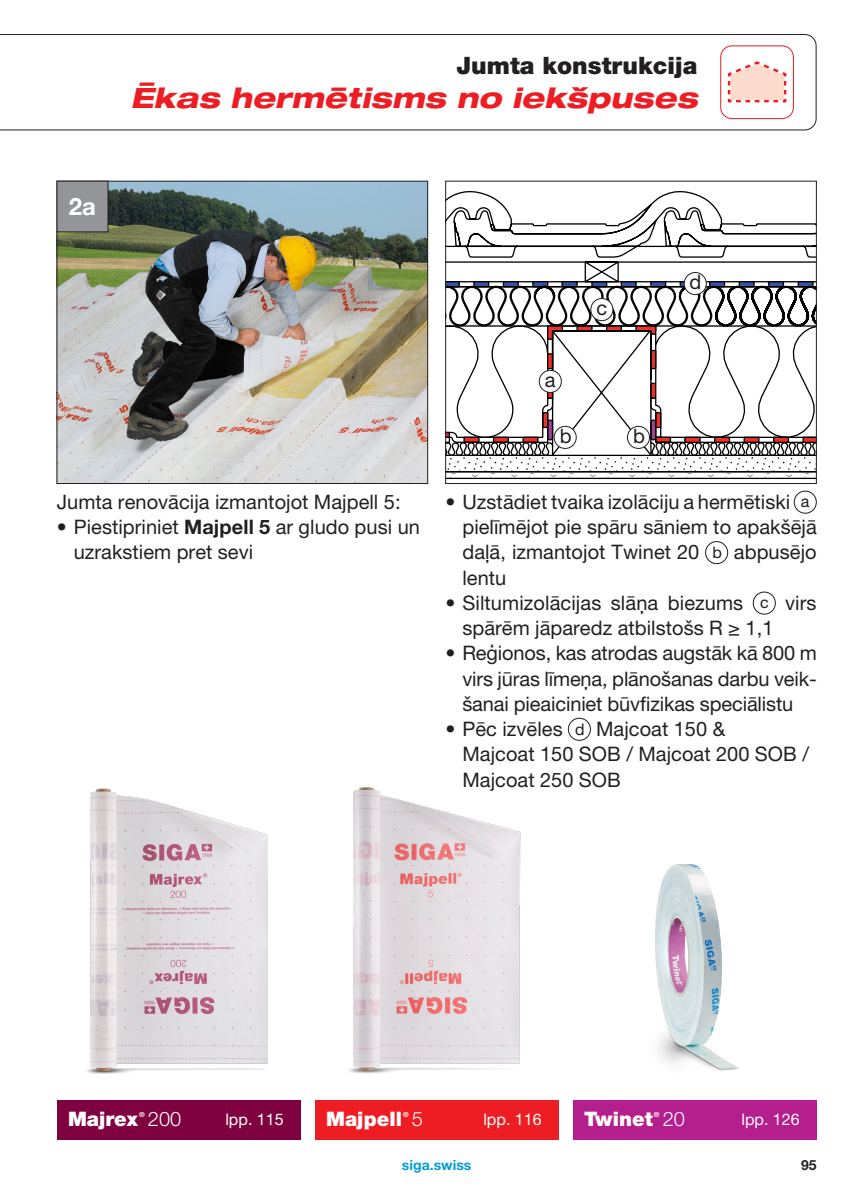
<style>
.page{position:relative;width:862px;height:1191px;background:#fff}
.page>*{position:absolute;margin:0;border:0;box-sizing:border-box;transform-origin:0 0}
.t1{font:italic 800 expanded 28px "Helvetica Neue LT Pro";letter-spacing:.005em;color:#ee1d23}
.t2{font:900 24px "Helvetica Neue LT Pro";letter-spacing:.005em;color:#231f20}
.t3{font:700 24px "Helvetica Neue LT Pro";color:#fff}
.t4{font:20px/25.2px "Helvetica Neue LT Pro";letter-spacing:.005em;color:#231f20}
.t5{font:900 20px "Helvetica Neue LT Pro";letter-spacing:.005em;color:#fff}
.t6{font:300 20px "Helvetica Neue LT Pro";color:#fff}
.t7{font:16px "Helvetica Neue LT Pro";letter-spacing:.005em;color:#fff}
.t8{font:700 14px "Helvetica Neue LT Pro";letter-spacing:.005em;color:#009cdb}
.t9{font:700 14px "Helvetica Neue LT Pro";color:#231f20}
.t10{font:700 7px "Helvetica Neue LT Pro";color:#fff}
.s1{font-weight:700}
.s2{font-size:16px}
</style>
<div class="page">
<svg style="left:0;top:34px;width:816px;height:96px"></svg>
<svg style="left:726px;top:60px;width:61px;height:44px"></svg>
<div style="left:720px;top:45px;width:74px;height:74px;border:1px solid #ee1d23;border-radius:11px"></div>
<img style="left:59px;top:183px;width:367px;height:299px">
<div style="left:57px;top:181px;width:371px;height:303px;border:1px solid #231f20"></div>
<div style="left:57px;top:181px;width:51px;height:51px;background:#939598"></div>
<div style="left:57px;top:181px;width:51px;height:51px;border:1px solid #231f20"></div>
<svg style="left:447px;top:191px;width:367px;height:280px"></svg>
<svg style="left:447px;top:472px;width:367px;height:6px"></svg>
<hr style="left:446px;top:478px;width:370px;height:1px;background:#000">
<hr style="left:446px;top:471px;width:370px;height:1px;background:#000">
<svg style="left:447px;top:260px;width:367px;height:197px"></svg>
<svg style="left:447px;top:281px;width:370px;height:175px"></svg>
<div style="left:445px;top:181px;width:371px;height:303px;border:1px solid #231f20"></div>
<div style="left:539px;top:370px;width:22px;height:22px;background:#fff;border-radius:50%"></div>
<div style="left:539px;top:370px;width:22px;height:23px;border:1px solid #231f20;border-radius:50%"></div>
<div style="left:554px;top:426px;width:22px;height:22px;background:#fff;border-radius:50%"></div>
<div style="left:554px;top:426px;width:22px;height:23px;border:1px solid #231f20;border-radius:50%"></div>
<div style="left:627px;top:426px;width:22px;height:22px;background:#fff;border-radius:50%"></div>
<div style="left:627px;top:426px;width:23px;height:23px;border:1px solid #231f20;border-radius:50%"></div>
<div style="left:591px;top:298px;width:22px;height:23px;background:#fff;border-radius:50%"></div>
<div style="left:590px;top:298px;width:23px;height:23px;border:1px solid #231f20;border-radius:50%"></div>
<div style="left:573px;top:1099px;width:243px;height:40px;background:#b41e8d"></div>
<div style="left:315px;top:1099px;width:243px;height:40px;background:#ee1d23"></div>
<div style="left:684px;top:272px;width:22px;height:23px;background:#fff;border-radius:50%"></div>
<div style="left:684px;top:272px;width:22px;height:23px;border:1px solid #231f20;border-radius:50%"></div>
<div style="left:794px;top:491px;width:22px;height:22px;border:1px solid #231f20;border-radius:50%"></div>
<div style="left:705px;top:541px;width:23px;height:23px;border:1px solid #231f20;border-radius:50%"></div>
<div style="left:753px;top:592px;width:22px;height:22px;border:1px solid #231f20;border-radius:50%"></div>
<div style="left:568px;top:718px;width:23px;height:22px;border:1px solid #231f20;border-radius:50%"></div>
<img style="left:655px;top:864px;width:84px;height:207px">
<img style="left:349px;top:787px;width:172px;height:286px">
<img style="left:86px;top:788px;width:182px;height:286px">
<div style="left:57px;top:1099px;width:243px;height:40px;background:#80013f"></div>
<p class="t2" style="left:456px;top:51px;width:242px">Jumta konstrukcija</p>
<p class="t3" style="left:69px;top:192px;width:29px">2a</p>
<h1 class="t1" style="left:131px;top:80px;width:568px">Ēkas hermētisms no iekšpuses</h1>
<p class="t4" style="left:545px;top:366px;width:12px">a</p>
<p class="t4" style="left:596px;top:295px;width:12px">c</p>
<p class="t4" style="left:560px;top:423px;width:13px">b</p>
<p class="t4" style="left:633px;top:423px;width:13px">b</p>
<p class="t4" style="left:689px;top:269px;width:13px">d</p>
<p class="t4" style="left:57px;top:489px;width:345px">Jumta renovācija izmantojot Majpell 5:</p>
<p class="t4" style="left:74px;top:514px;width:348px;text-indent:-17px">• Piestipriniet <span class="s1">Majpell 5</span> ar gludo pusi un uzrakstiem pret sevi</p>
<p class="t4" style="left:462px;top:489px;width:356px;text-indent:-17px">• Uzstādiet tvaika izolāciju a hermētiski <span class="s2">a </span>pielīmējot pie spāru sāniem to apakšējā daļā, izmantojot Twinet 20 <span class="s2">b</span> abpusējo lentu</p>
<p class="t4" style="left:462px;top:590px;width:356px;text-indent:-17px">• Siltumizolācijas slāņa biezums <span class="s2">c</span> virs spārēm jāparedz atbilstošs R ≥ 1,1</p>
<p class="t4" style="left:462px;top:640px;width:356px;text-align:justify;text-indent:-17px">• Reģionos, kas atrodas augstāk kā 800 m virs jūras līmeņa, plānošanas darbu veik&shy;šanai pieaiciniet būvfizikas speciālistu</p>
<p class="t4" style="left:462px;top:716px;width:348px;text-indent:-17px">• Pēc izvēles <span class="s2">d</span> Majcoat 150 &amp;<br>Majcoat 150 SOB / Majcoat 200 SOB /<br>Majcoat 250 SOB</p>
<p class="t5" style="left:68px;top:1106px;width:71px">Majrex</p>
<p class="t10" style="left:139px;top:1110px;width:7px">®</p>
<p class="t6" style="left:148px;top:1106px;width:35px">200</p>
<p class="t7" style="left:225px;top:1110px;width:60px">lpp. 115</p>
<p class="t5" style="left:326px;top:1106px;width:77px">Majpell</p>
<p class="t6" style="left:663px;top:1106px;width:24px">20</p>
<p class="t7" style="left:741px;top:1110px;width:60px">lpp. 126</p>
<p class="t5" style="left:584px;top:1106px;width:70px">Twinet</p>
<p class="t7" style="left:790px;top:1110px;width:10px">8</p>
<p class="t10" style="left:403px;top:1110px;width:7px">®</p>
<p class="t6" style="left:412px;top:1106px;width:13px">5</p>
<p class="t7" style="left:483px;top:1110px;width:60px">lpp. 116</p>
<p class="t10" style="left:654px;top:1110px;width:7px">®</p>
<p class="t8" style="left:402px;top:1156px;width:71px">siga.swiss</p>
<p class="t9" style="left:801px;top:1156px;width:17px">95</p>
</div>
